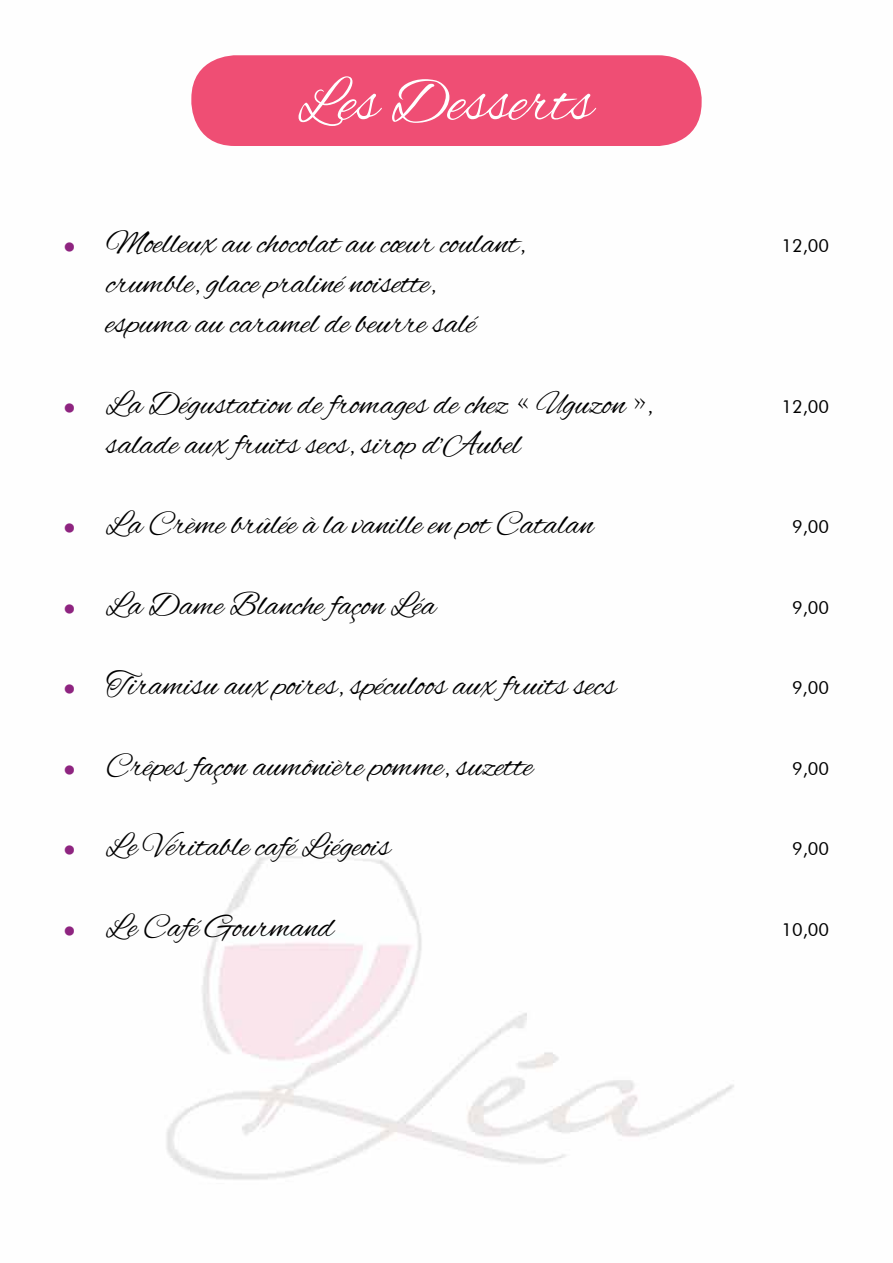
<style>
.page{position:relative;width:893px;height:1263px;background:#fff}
.page>*{position:absolute;margin:0;border:0;box-sizing:border-box;transform-origin:0 0}
.t1{font:63px "Alex Brush";color:#fff}
.t2{font:33.6px/40.2px "Alex Brush";color:#000}
.t3{font:18px "Futura BT";color:#000}
.s1{font-size:21.15px;color:#8e2480}
</style>
<div class="page">
<img style="left:166px;top:55px;width:568px;height:1125px">
<div style="left:191px;top:55px;width:511px;height:91px;background:#ef4e74;border-radius:44px"></div>
<h1 class="t1" style="left:298px;top:67px;width:296px">Les Desserts</h1>
<p class="t2" style="left:64px;top:225px;width:463px"><span class="s1">•</span> Moelleux au chocolat au cœur coulant,</p>
<p class="t3" style="left:781px;top:234px;width:49px">12,00</p>
<p class="t2" style="left:106px;top:265px;width:371px">crumble, glace praliné noisette, espuma au caramel de beurre salé</p>
<p class="t2" style="left:64px;top:386px;width:590px"><span class="s1">•</span> La Dégustation de fromages de chez « Uguzon »,</p>
<p class="t3" style="left:781px;top:395px;width:49px">12,00</p>
<p class="t2" style="left:106px;top:426px;width:416px">salade aux fruits secs, sirop d’Aubel</p>
<p class="t2" style="left:64px;top:507px;width:531px"><span class="s1">•</span> La Crème brûlée à la vanille en pot Catalan</p>
<p class="t3" style="left:792px;top:516px;width:39px">9,00</p>
<p class="t2" style="left:64px;top:587px;width:373px"><span class="s1">•</span> La Dame Blanche façon Léa</p>
<p class="t3" style="left:792px;top:597px;width:39px">9,00</p>
<p class="t2" style="left:64px;top:668px;width:554px"><span class="s1">•</span> Tiramisu aux poires, spéculoos aux fruits secs</p>
<p class="t3" style="left:792px;top:677px;width:39px">9,00</p>
<p class="t2" style="left:64px;top:748px;width:470px"><span class="s1">•</span> Crêpes façon aumônière pomme, suzette</p>
<p class="t3" style="left:792px;top:758px;width:39px">9,00</p>
<p class="t2" style="left:64px;top:828px;width:328px"><span class="s1">•</span> Le Véritable café Liégeois</p>
<p class="t3" style="left:792px;top:838px;width:39px">9,00</p>
<p class="t2" style="left:64px;top:909px;width:272px"><span class="s1">•</span> Le Café Gourmand</p>
<p class="t3" style="left:781px;top:918px;width:49px">10,00</p>
</div>
